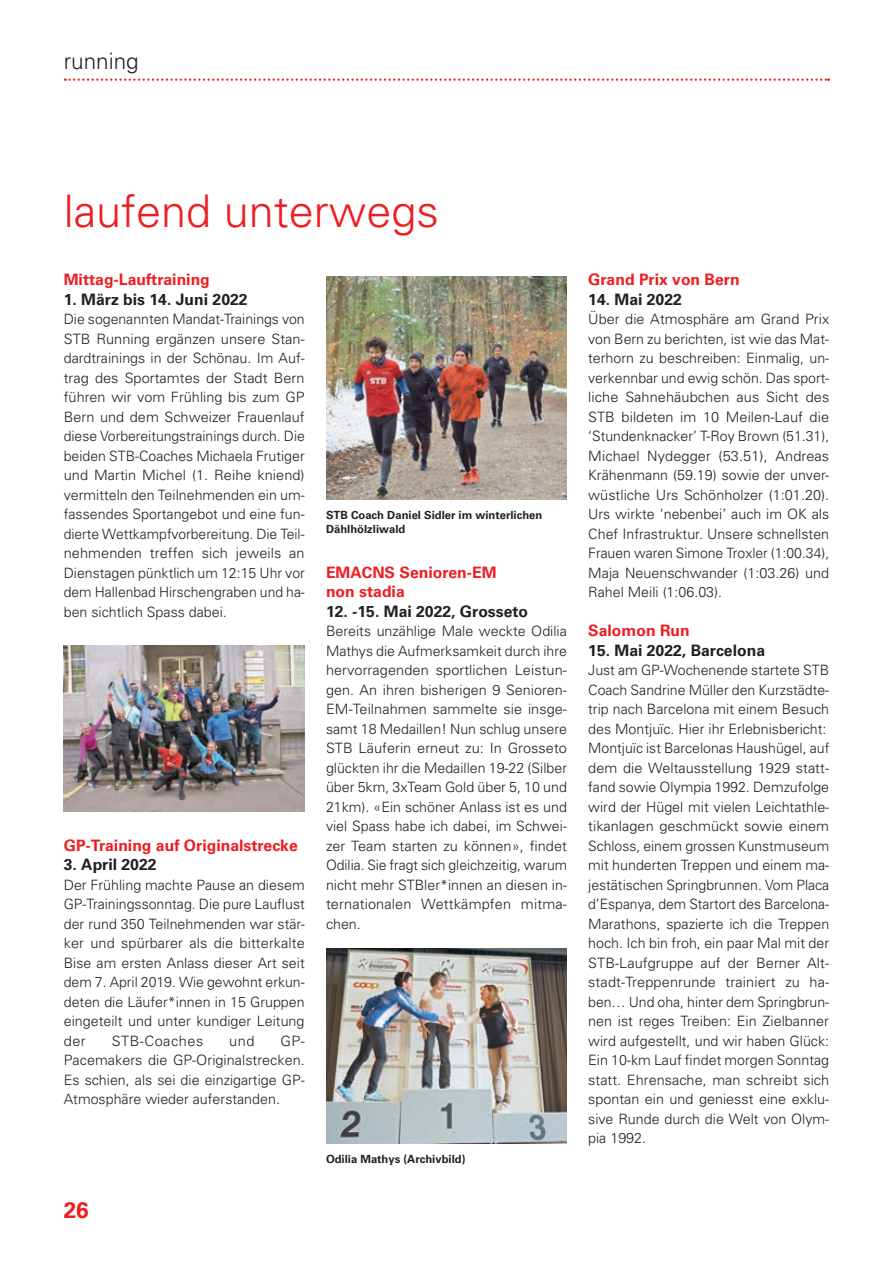
<style>
.page{position:relative;width:893px;height:1263px;background:#fff}
.page>*{position:absolute;margin:0;border:0;box-sizing:border-box;transform-origin:0 0}
.t1{font:300 45px "Univers";color:#ee1d23}
.t2{font:300 22.5px "Univers";color:#231f20}
.t3{font:700 22.5px "Univers";color:#ee1d23}
.t4{font:700 15.75px/19.5px "Univers";color:#ee1d23}
.t5{font:700 15.75px "Univers";color:#231f20}
.t6{font:300 14.25px/19.5px "Univers";color:#231f20;text-align:justify}
.t7{font:300 14.25px "Univers";letter-spacing:.035em;color:#231f20}
.t8{font:700 11.25px/14.2px "Univers";color:#231f20}
</style>
<div class="page">
<svg style="left:65px;top:79px;width:764px;height:2px"></svg>
<img style="left:64px;top:645px;width:241px;height:167px">
<img style="left:326px;top:948px;width:241px;height:195px">
<img style="left:326px;top:277px;width:241px;height:223px">
<h2 class="t2" style="left:64px;top:47px;width:77px">running</h2>
<h1 class="t1" style="left:64px;top:184px;width:377px">laufend unterwegs</h1>
<p class="t4" style="left:64px;top:270px;width:148px">Mittag-Lauftraining</p>
<p class="t5" style="left:64px;top:290px;width:185px">1. März bis 14. Juni 2022</p>
<p class="t6" style="left:64px;top:309px;width:243px">Die sogenannten Mandat-Trainings von STB Running ergänzen unsere Stan&shy;dardtrainings in der Schönau. Im Auf&shy;trag des Sportamtes der Stadt Bern führen wir vom Frühling bis zum GP Bern und dem Schweizer Frauenlauf diese Vorbereitungstrainings durch. Die beiden STB-Coaches Michaela Frutiger und Martin Michel (1. Reihe kniend) vermitteln den Teilnehmenden ein um&shy;fassendes Sportangebot und eine fun&shy;dierte Wettkampfvorbereitung. Die Teil&shy;nehmenden treffen sich jeweils an Dienstagen pünktlich um 12:15 Uhr vor dem Hallenbad Hirschengraben und ha&shy;ben sichtlich Spass dabei.</p>
<p class="t4" style="left:64px;top:835px;width:235px">GP-Training auf Originalstrecke</p>
<p class="t5" style="left:64px;top:855px;width:94px">3. April 2022</p>
<p class="t6" style="left:64px;top:875px;width:243px">Der Frühling machte Pause an diesem GP-Trainingssonntag. Die pure Lauflust der rund 350 Teilnehmenden war stär&shy;ker und spürbarer als die bitterkalte Bise am ersten Anlass dieser Art seit dem 7. April 2019. Wie gewohnt erkun&shy;deten die Läufer*innen in 15 Gruppen eingeteilt und unter kundiger Leitung der</p>
<p class="t6" style="left:64px;top:1031px;width:243px;text-indent:217px">GP-Pacemakers die GP-Originalstrecken.<br>Es schien, als sei die einzigartige GP-Atmosphäre wieder auferstanden.</p>
<p class="t7" style="left:112px;top:1032px;width:93px">STB-Coaches</p>
<p class="t6" style="left:229px;top:1031px;width:27px">und</p>
<h2 class="t3" style="left:64px;top:1197px;width:27px">26</h2>
<p class="t8" style="left:326px;top:508px;width:218px">STB Coach Daniel Sidler im winterlichen<br>Dählhölzliwald</p>
<p class="t4" style="left:326px;top:562px;width:172px">EMACNS Senioren-EM non stadia</p>
<p class="t5" style="left:326px;top:602px;width:204px">12. -15. Mai 2022, Grosseto</p>
<p class="t6" style="left:326px;top:621px;width:243px">Bereits unzählige Male weckte Odilia Mathys die Aufmerksamkeit durch ihre hervorragenden sportlichen Leistun&shy;gen. An ihren bisherigen 9 Senioren-EM-Teilnahmen sammelte sie insge&shy;samt 18 Medaillen! Nun schlug unsere STB Läuferin erneut zu: In Grosseto glückten ihr die Medaillen 19-22 (Silber über 5km, 3xTeam Gold über 5, 10 und 21km). «Ein schöner Anlass ist es und viel Spass habe ich dabei, im Schwei&shy;zer Team starten zu können», findet Odilia. Sie fragt sich gleichzeitig, warum nicht mehr STBler*innen an diesen in&shy;ternationalen Wettkämpfen mitma&shy;chen.</p>
<p class="t8" style="left:326px;top:1152px;width:141px">Odilia Mathys (Archivbild)</p>
<p class="t4" style="left:588px;top:270px;width:153px">Grand Prix von Bern</p>
<p class="t5" style="left:588px;top:290px;width:95px">14. Mai 2022</p>
<p class="t6" style="left:588px;top:309px;width:243px">Über die Atmosphäre am Grand Prix von Bern zu berichten, ist wie das Mat&shy;terhorn zu beschreiben: Einmalig, un&shy;verkennbar und ewig schön. Das sport&shy;liche Sahnehäubchen aus Sicht des STB bildeten im 10 Meilen-Lauf die ‘Stundenknacker’ T-Roy Brown (51.31), Michael Nydegger (53.51), Andreas Krähenmann (59.19) sowie der unver&shy;wüstliche Urs Schönholzer (1:01.20).<br>Urs wirkte ‘nebenbei’ auch im OK als Chef Infrastruktur. Unsere schnellsten Frauen waren Simone Troxler (1:00.34), Maja Neuenschwander (1:03.26) und Rahel Meili (1:06.03).</p>
<p class="t4" style="left:588px;top:621px;width:103px">Salomon Run</p>
<p class="t5" style="left:588px;top:641px;width:178px">15. Mai 2022, Barcelona</p>
<p class="t6" style="left:588px;top:660px;width:243px;text-align:left">Just am GP-Wochenende startete STB Coach Sandrine Müller den Kurzstädte&shy;trip nach Barcelona mit einem Besuch des Montjuïc. Hier ihr Erlebnisbericht:<br>Montjuïc ist Barcelonas Haushügel, auf dem die Weltausstellung 1929 statt&shy;fand sowie Olympia 1992. Demzufolge wird der Hügel mit vielen Leichtathle&shy;tikanlagen geschmückt sowie einem Schloss, einem grossen Kunstmuseum mit hunderten Treppen und einem ma&shy;jestätischen Springbrunnen. Vom Placa d’Espanya, dem Startort des Barcelona-Marathons, spazierte ich die Treppen hoch. Ich bin froh, ein paar Mal mit der STB-Laufgruppe auf der Berner Alt&shy;stadt-Treppenrunde trainiert zu ha&shy;ben… Und oha, hinter dem Springbrun&shy;nen ist reges Treiben: Ein Zielbanner wird aufgestellt, und wir haben Glück:<br>Ein 10-km Lauf findet morgen Sonntag statt. Ehrensache, man schreibt sich spontan ein und geniesst eine exklu&shy;sive Runde durch die Welt von Olym&shy;pia 1992.</p>
</div>
